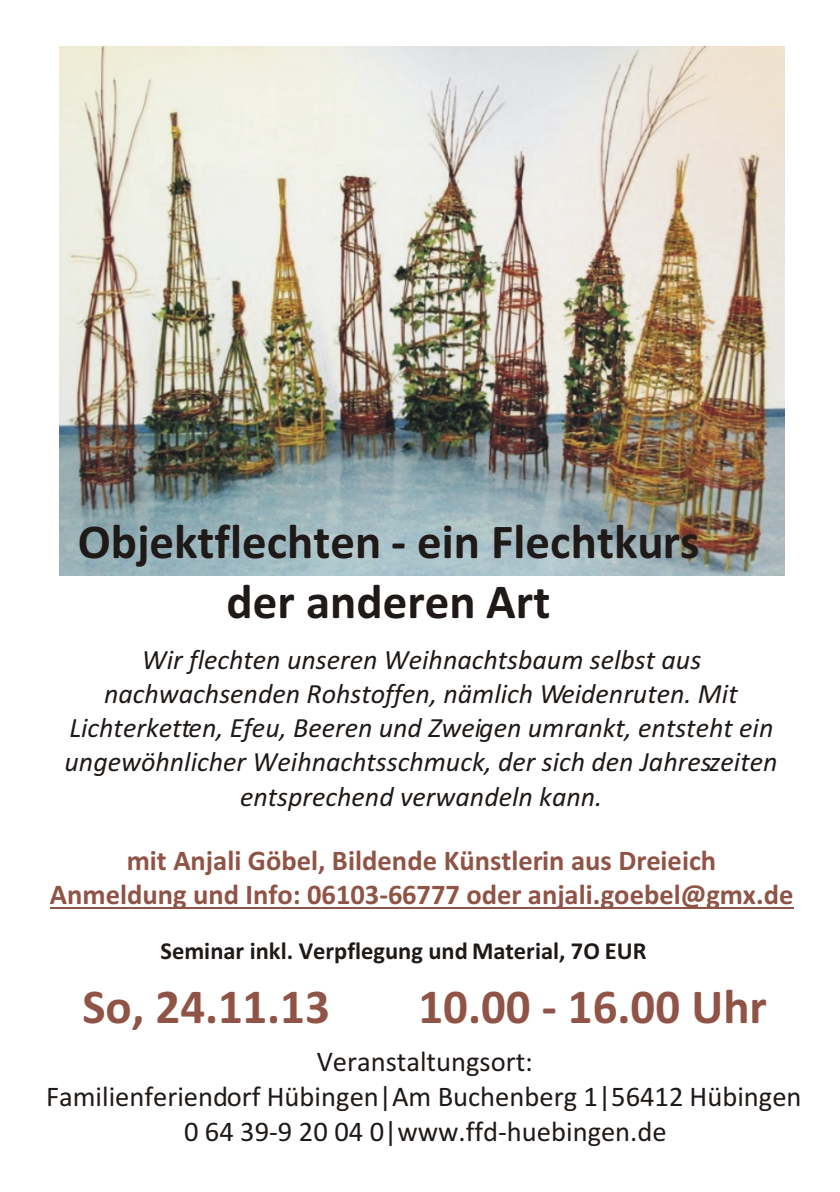
<style>
.page{position:relative;width:840px;height:1192px;background:#fff}
.page>*{position:absolute;margin:0;border:0;box-sizing:border-box;transform-origin:0 0}
.t1{font:700 49px/59.8px "Calibri";color:#1f1a17;text-align:center}
.t2{font:700 49px "Calibri";color:#8f5445}
.t3{font:28.6px/34.8px "Calibri";color:#1f1a17;text-align:center}
.t4{font:700 28.6px/34.8px "Calibri";color:#8f5445;text-align:center}
.t5{font:italic 28px/34.2px "Calibri";color:#1f1a17;text-align:center}
.t6{font:700 24.4px "Calibri";color:#1f1a17}
</style>
<div class="page">
<img style="left:60px;top:47px;width:725px;height:529px">
<hr style="left:50px;top:907px;width:743px;height:1px;background:#8f5445">
<h1 class="t1" style="left:78px;top:516px;width:623px">Objektflechten - ein Flechtkurs der anderen Art</h1>
<p class="t5" style="left:65px;top:645px;width:715px">Wir flechten unseren Weihnachtsbaum selbst aus nachwachsenden Rohstoffen, nämlich Weidenruten. Mit Lichterketten, Efeu, Beeren und Zweigen umrankt, entsteht ein ungewöhnlicher Weihnachtsschmuck, der sich den Jahreszeiten entsprechend verwandeln kann.</p>
<p class="t4" style="left:50px;top:845px;width:745px">mit Anjali Göbel, Bildende Künstlerin aus Dreieich<br>Anmeldung und Info: 06103-66777 oder anjali.goebel@gmx.de</p>
<p class="t6" style="left:161px;top:941px;width:488px">Seminar inkl. Verpflegung und Material, 7O EUR</p>
<h1 class="t2" style="left:82px;top:986px;width:249px">So, 24.11.13</h1>
<h1 class="t2" style="left:418px;top:986px;width:350px">10.00 - 16.00 Uhr</h1>
<p class="t3" style="left:46px;top:1046px;width:757px">Veranstaltungsort:<br>Familienferiendorf Hübingen|Am Buchenberg 1|56412 Hübingen<br>0 64 39-9 20 04 0|www.ffd-huebingen.de</p>
</div>
